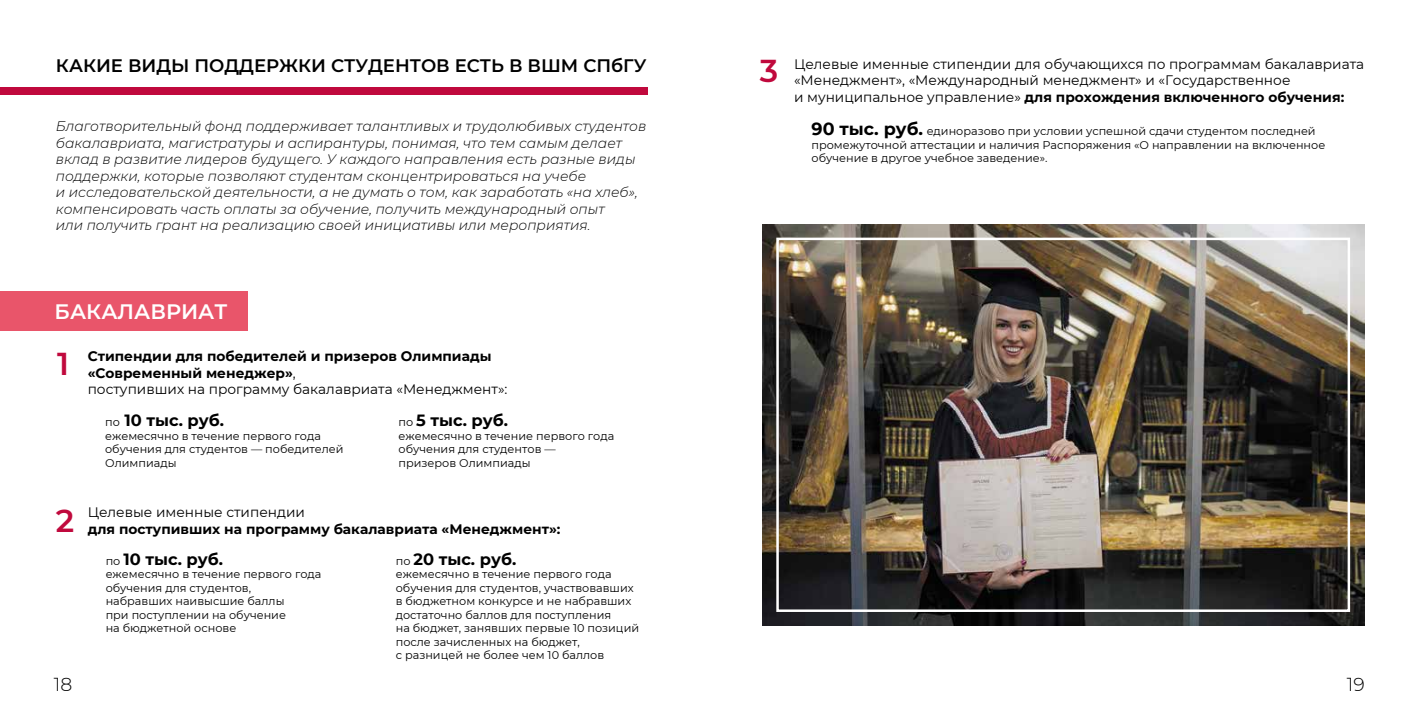
<style>
.page{position:relative;width:1418px;height:709px;background:#fff}
.page>*{position:absolute;margin:0;border:0;box-sizing:border-box;transform-origin:0 0}
.t1{font:600 31.62px "Montserrat";color:#c0093d}
.t2{font:600 20.88px "Montserrat";color:#fff}
.t3{font:300 18.75px "Montserrat";color:#000}
.t4{font:600 18.12px "Montserrat";color:#000}
.t5{font:700 16.25px "Montserrat";color:#000}
.t6{font:italic 300 13.75px/16.5px "Montserrat";color:#000}
.t7{font:13.75px/16.5px "Montserrat";color:#000}
.t8{font:700 13.75px/16.5px "Montserrat";color:#000}
.t9{font:11.25px/13.5px "Montserrat";color:#000}
.s1{font-weight:400}
.s2{font-weight:400;font-size:11.25px}
.s3{font-weight:700}
.s4{font-weight:700;font-size:17.5px}
</style>
<div class="page">
<div style="left:0;top:292px;width:248px;height:39px;background:#e9556a"></div>
<div style="left:0;top:87px;width:647px;height:8px;background:#c0093d"></div>
<img style="left:762px;top:224px;width:602px;height:401px">
<div style="left:776px;top:238px;width:573px;height:374px;border:2px solid #fff"></div>
<h3 class="t4" style="left:56px;top:53px;width:592px">КАКИЕ ВИДЫ ПОДДЕРЖКИ СТУДЕНТОВ ЕСТЬ В ВШМ СПбГУ</h3>
<p class="t6" style="left:56px;top:118px;width:592px">Благотворительный фонд поддерживает талантливых и трудолюбивых студентов бакалавриата, магистратуры и аспирантуры, понимая, что тем самым делает вклад в развитие лидеров будущего. У каждого направления есть разные виды поддержки, которые позволяют студентам сконцентрироваться на учебе<br>и исследовательской деятельности, а не думать о том, как заработать «на хлеб», компенсировать часть оплаты за обучение, получить международный опыт<br>или получить грант на реализацию своей инициативы или мероприятия.</p>
<h2 class="t2" style="left:55px;top:297px;width:174px">БАКАЛАВРИАТ</h2>
<p class="t8" style="left:88px;top:347px;width:421px">Стипендии для победителей и призеров Олимпиады «Современный менеджер»<span class="s1">,<br>поступивших на программу бакалавриата «Менеджмент»:</span></p>
<h3 class="t5" style="left:105px;top:409px;width:120px"><span class="s2">по</span> 10 тыс. руб.</h3>
<p class="t9" style="left:105px;top:428px;width:240px">ежемесячно в течение первого года обучения для студентов — победителей<br>Олимпиады</p>
<h1 class="t1" style="left:57px;top:341px;width:14px">1</h1>
<h3 class="t5" style="left:398px;top:409px;width:111px"><span class="s2">по</span> 5 тыс. руб.</h3>
<p class="t9" style="left:398px;top:428px;width:217px">ежемесячно в течение первого года обучения для студентов — призеров Олимпиады</p>
<h1 class="t1" style="left:56px;top:498px;width:20px">2</h1>
<h3 class="t3" style="left:54px;top:672px;width:20px">18</h3>
<p class="t7" style="left:88px;top:503px;width:219px">Целевые именные стипендии</p>
<p class="t8" style="left:88px;top:520px;width:474px">для поступивших на программу бакалавриата «Менеджмент»:</p>
<h3 class="t5" style="left:106px;top:547px;width:119px"><span class="s2">по</span> 10 тыс. руб.</h3>
<p class="t9" style="left:106px;top:567px;width:217px">ежемесячно в течение первого года обучения для студентов,<br>набравших наивысшие баллы<br>при поступлении на обучение<br>на бюджетной основе</p>
<h3 class="t5" style="left:396px;top:547px;width:122px"><span class="s2">по</span> 20 тыс. руб.</h3>
<p class="t9" style="left:396px;top:567px;width:245px">ежемесячно в течение первого года обучения для студентов, участвовавших в бюджетном конкурсе и не набравших достаточно баллов для поступления<br>на бюджет, занявших первые 10 позиций после зачисленных на бюджет,<br>с разницей не более чем 10 баллов</p>
<h1 class="t1" style="left:759px;top:49px;width:20px">3</h1>
<p class="t7" style="left:794px;top:55px;width:571px">Целевые именные стипендии для обучающихся по программам бакалавриата «Менеджмент», «Международный менеджмент» и «Государственное<br>и муниципальное управление» <span class="s3">для прохождения включенного обучения:</span></p>
<p class="t9" style="left:811px;top:124px;width:515px"><span class="s4">90 тыс. руб.</span> единоразово при условии успешной сдачи студентом последней промежуточной аттестации и наличия Распоряжения «О направлении на включенное обучение в другое учебное заведение».</p>
<h3 class="t3" style="left:1346px;top:672px;width:19px">19</h3>
</div>
